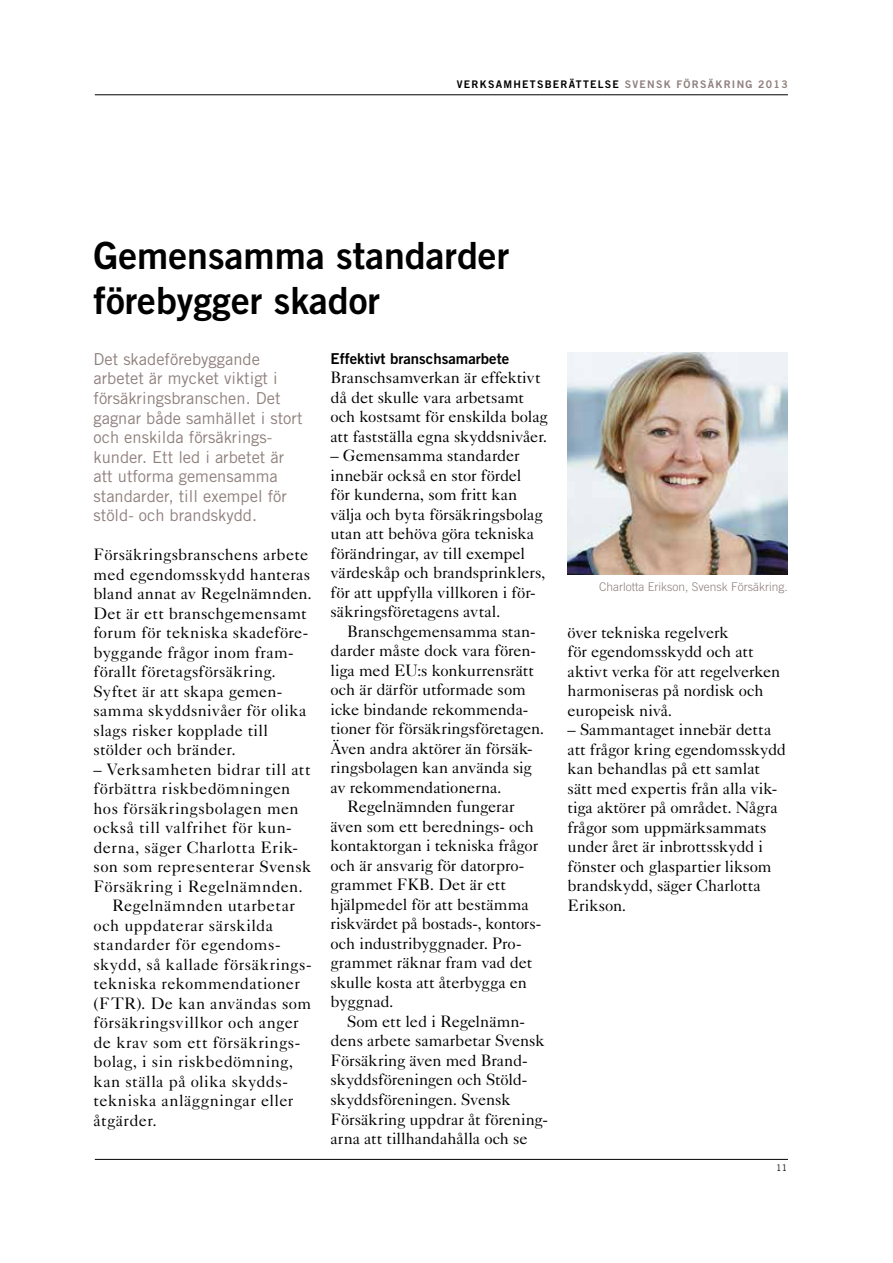
<style>
.page{position:relative;width:893px;height:1263px;background:#fff}
.page>*{position:absolute;margin:0;border:0;box-sizing:border-box;transform-origin:0 0}
.t1{font:37.5px/45px "Trade Gothic LT Std Bd 2";color:#000}
.t2{font:16.5px/19.5px "Caslon 540 LT Std";color:#000}
.t3{font:16.5px/19.5px "Caslon 540 LT Std";letter-spacing:.02em;color:#000}
.t4{font:16.5px/19.5px "Trade Gothic LT Std";color:#8f807d}
.t5{font:16.5px "Caslon 540 LT Std";letter-spacing:.03em;color:#000}
.t6{font:15px "Trade Gothic LT Std Bd 2";color:#000}
.t7{font:300 12px "Trade Gothic LT Std";color:#8f807d}
.t8{font:10.5px "Trade Gothic LT Std Bd 2";letter-spacing:.12em;color:#000}
.t9{font:10.5px "Trade Gothic LT Std Bd 2";letter-spacing:.12em;color:#8f807d}
.t10{font:9px "Trade Gothic LT Std";color:#000}
</style>
<div class="page">
<hr style="left:95px;top:95px;width:693px;height:1px;background:#000">
<hr style="left:95px;top:1159px;width:693px;height:1px;background:#000">
<img style="left:568px;top:353px;width:220px;height:221px">
<p class="t8" style="left:457px;top:78px;width:9px">verks</p>
<p class="t8" style="left:496px;top:78px;width:66px">amhetsberä</p>
<p class="t8" style="left:576px;top:78px;width:37px">ttelse</p>
<p class="t9" style="left:625px;top:78px;width:17px">Svensk</p>
<p class="t9" style="left:676px;top:78px;width:9px">försäkring</p>
<p class="t9" style="left:758px;top:78px;width:31px">2013</p>
<h1 class="t1" style="left:94px;top:233px;width:417px">Gemensamma standarder förebygger skador</h1>
<p class="t4" style="left:94px;top:349px;width:210px">Det skadeförebyggande arbetet är mycket viktigt i försäkringsbranschen. Det gagnar både samhället i stort och enskilda försäkrings&shy;kunder. Ett led i arbetet är att utforma gemensamma standarder, till exempel för stöld- och brandskydd.</p>
<p class="t3" style="left:94px;top:544px;width:220px">Försäkringsbranschens arbete med egendomsskydd hanteras bland annat av Regelnämnden.<br>Det är ett branschgemensamt forum för tekniska skadeföre&shy;byggande frågor inom fram&shy;förallt företagsförsäkring.<br>Syftet är att skapa gemen&shy;samma skyddsnivåer för olika slags risker kopplade till stölder och bränder.</p>
<p class="t2" style="left:94px;top:759px;width:218px">– Verksamheten bidrar till att</p>
<p class="t2" style="left:94px;top:778px;width:198px">förbättra riskbedömningen</p>
<p class="t2" style="left:94px;top:798px;width:207px">hos försäkringsbolagen men</p>
<p class="t2" style="left:94px;top:817px;width:200px">också till valfrihet för kun-</p>
<p class="t2" style="left:94px;top:837px;width:206px">derna, säger Charlotta Erik-</p>
<p class="t2" style="left:94px;top:857px;width:219px">son som representerar Svensk</p>
<p class="t2" style="left:94px;top:876px;width:211px">Försäkring i Regelnämnden.</p>
<p class="t2" style="left:112px;top:896px;width:185px">Regelnämnden utarbetar</p>
<p class="t2" style="left:94px;top:915px;width:181px">och uppdaterar särskilda</p>
<p class="t2" style="left:94px;top:935px;width:188px">standarder för egendoms-</p>
<p class="t2" style="left:94px;top:954px;width:219px">skydd, så kallade försäkrings-</p>
<p class="t2" style="left:94px;top:974px;width:208px">tekniska rekommendationer</p>
<p class="t5" style="left:94px;top:993px;width:219px">(FTR). De kan användas som</p>
<p class="t2" style="left:94px;top:1013px;width:207px">försäkringsvillkor och anger</p>
<p class="t2" style="left:94px;top:1032px;width:208px">de krav som ett försäkrings-</p>
<p class="t2" style="left:94px;top:1052px;width:201px">bolag, i sin riskbedömning,</p>
<p class="t2" style="left:94px;top:1071px;width:196px">kan ställa på olika skydds-</p>
<p class="t2" style="left:94px;top:1091px;width:201px">tekniska anläggningar eller</p>
<p class="t2" style="left:94px;top:1110px;width:65px">åtgärder.</p>
<p class="t6" style="left:331px;top:349px;width:180px">Effektivt branschsamarbete</p>
<p class="t2" style="left:331px;top:368px;width:219px">Branschsamverkan är effektivt då det skulle vara arbetsamt och kostsamt för enskilda bolag att fastställa egna skyddsnivåer.</p>
<p class="t2" style="left:331px;top:446px;width:217px">– Gemensamma standarder innebär också en stor fördel<br>för kunderna, som fritt kan välja och byta försäkringsbolag utan att behöva göra tekniska förändringar, av till exempel värdeskåp och brandsprinklers, för att uppfylla villkoren i för&shy;säkringsföretagens avtal.</p>
<p class="t2" style="left:347px;top:621px;width:190px">Branschgemensamma stan-</p>
<p class="t2" style="left:331px;top:641px;width:207px">darder måste dock vara fören-</p>
<p class="t2" style="left:331px;top:660px;width:205px">liga med EU:s konkurrensrätt</p>
<p class="t2" style="left:331px;top:680px;width:197px">och är därför utformade som</p>
<p class="t2" style="left:331px;top:699px;width:199px">icke bindande rekommenda-</p>
<p class="t2" style="left:331px;top:719px;width:215px">tioner för försäkringsföretagen.</p>
<p class="t2" style="left:331px;top:738px;width:204px">Även andra aktörer än försäk-</p>
<p class="t2" style="left:331px;top:758px;width:203px">ringsbolagen kan använda sig</p>
<p class="t2" style="left:331px;top:777px;width:173px">av rekommendationerna.</p>
<p class="t2" style="left:347px;top:797px;width:169px">Regelnämnden fungerar</p>
<p class="t2" style="left:331px;top:816px;width:205px">även som ett berednings- och</p>
<p class="t2" style="left:331px;top:836px;width:209px">kontaktorgan i tekniska frågor</p>
<p class="t2" style="left:331px;top:855px;width:195px">och är ansvarig för datorpro-</p>
<p class="t2" style="left:331px;top:875px;width:177px">grammet FKB. Det är ett</p>
<p class="t2" style="left:331px;top:894px;width:200px">hjälpmedel för att bestämma</p>
<p class="t2" style="left:331px;top:914px;width:212px">riskvärdet på bostads-, kontors-</p>
<p class="t2" style="left:331px;top:933px;width:193px">och industribyggnader. Pro-</p>
<p class="t2" style="left:331px;top:953px;width:203px">grammet räknar fram vad det</p>
<p class="t2" style="left:331px;top:972px;width:198px">skulle kosta att återbygga en</p>
<p class="t2" style="left:331px;top:992px;width:65px">byggnad.</p>
<p class="t2" style="left:347px;top:1011px;width:179px">Som ett led i Regelnämn-</p>
<p class="t2" style="left:331px;top:1031px;width:215px">dens arbete samarbetar Svensk</p>
<p class="t2" style="left:331px;top:1050px;width:198px">Försäkring även med Brand-</p>
<p class="t2" style="left:331px;top:1070px;width:198px">skyddsföreningen och Stöld-</p>
<p class="t2" style="left:331px;top:1089px;width:182px">skyddsföreningen. Svensk</p>
<p class="t2" style="left:331px;top:1109px;width:219px">Försäkring uppdrar åt förening-</p>
<p class="t2" style="left:331px;top:1128px;width:199px">arna att tillhandahålla och se</p>
<p class="t7" style="left:599px;top:580px;width:190px">Charlotta Erikson, Svensk Försäkring.</p>
<p class="t2" style="left:568px;top:622px;width:214px">över tekniska regelverk<br>för egendomsskydd och att aktivt verka för att regelverken harmoniseras på nordisk och europeisk nivå.</p>
<p class="t2" style="left:568px;top:719px;width:220px">– Sammantaget innebär detta att frågor kring egendomsskydd kan behandlas på ett samlat sätt med expertis från alla vik&shy;tiga aktörer på området. Några frågor som uppmärksammats under året är inbrottsskydd i fönster och glaspartier liksom brandskydd, säger Charlotta<br>Erikson.</p>
<p class="t10" style="left:776px;top:1162px;width:12px">11</p>
</div>
